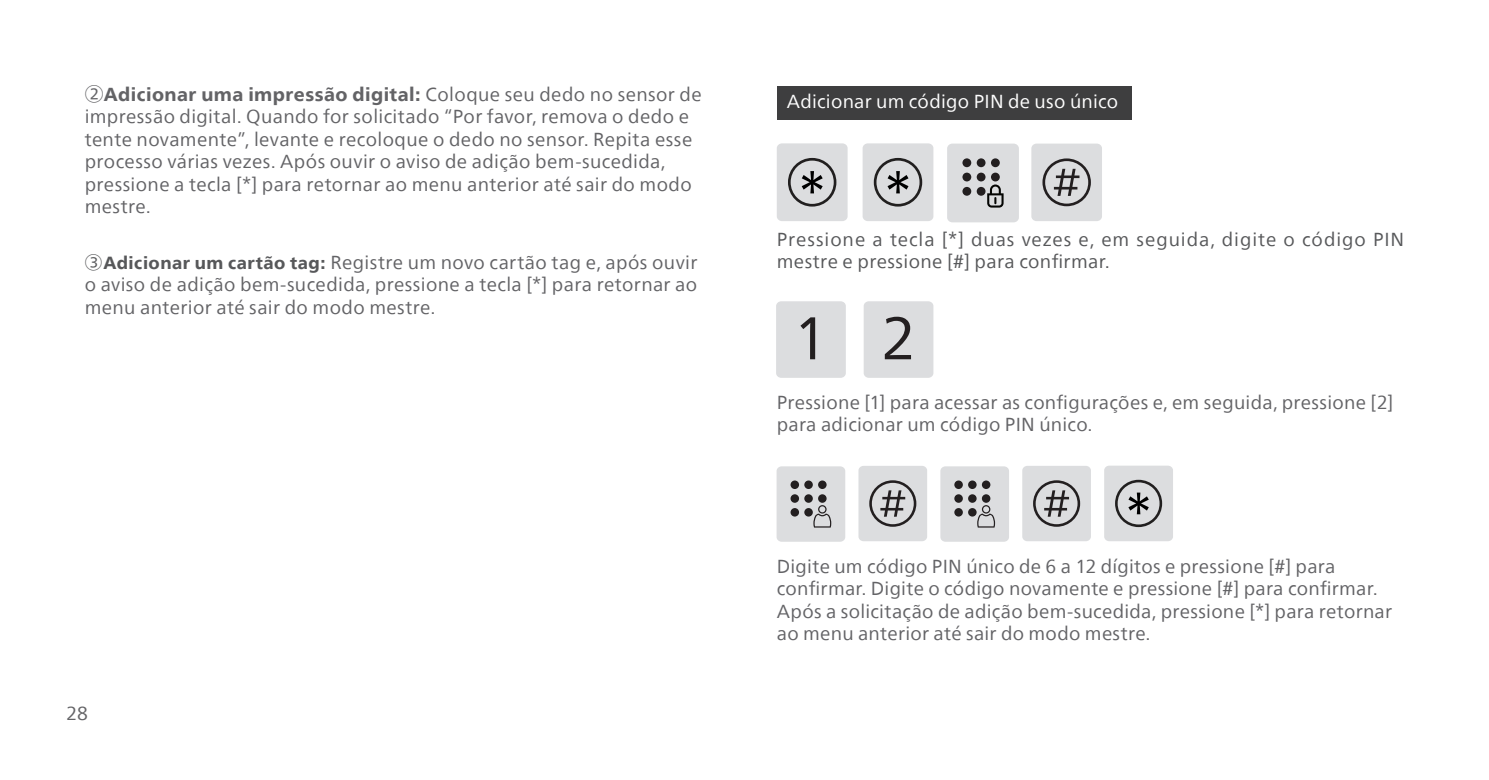
<style>
.page{position:relative;width:1489px;height:780px;background:#fff}
.page>*{position:absolute;margin:0;border:0;box-sizing:border-box;transform-origin:0 0}
._01_Body_Copy{font:18.75px/22.5px "Neue Frutiger World";letter-spacing:.015em;color:#636366}
._01_Body_Copy-2{font:18.75px/22.5px "Neue Frutiger World";letter-spacing:.045em;color:#57585a}
._01_Body_Copy-3{font:18.75px "Neue Frutiger World";letter-spacing:.015em;color:#fff}
.s1{font-family:"M Xiang He Hei SC Std"}
.s2{font-weight:800}
.s3{font-family:"M Xiang He Hei SC Std";font-size:17.5px;color:#57585a}
.s4{font-weight:800;font-size:17.5px;color:#57585a}
</style>
<div class="page">
<div style="left:863px;top:301px;width:70px;height:77px;background:#dcdddf;border-radius:5px"></div>
<svg style="left:884px;top:317px;width:27px;height:42px"></svg>
<div style="left:776px;top:301px;width:69px;height:77px;background:#dcdddf;border-radius:5px"></div>
<svg style="left:800px;top:317px;width:15px;height:42px"></svg>
<div style="left:776px;top:86px;width:355px;height:33px;background:#3e3e3f"></div>
<div style="left:776px;top:143px;width:71px;height:78px;background:#dcdddf;border-radius:5px"></div>
<svg style="left:788px;top:158px;width:48px;height:48px"></svg>
<div style="left:862px;top:143px;width:71px;height:78px;background:#dcdddf;border-radius:5px"></div>
<svg style="left:873px;top:158px;width:49px;height:48px"></svg>
<div style="left:947px;top:144px;width:71px;height:78px;background:#dcdddf;border-radius:5px"></div>
<div style="left:976px;top:187px;width:9px;height:9px;background:#231f20;border-radius:50%"></div>
<div style="left:962px;top:187px;width:9px;height:9px;background:#231f20;border-radius:50%"></div>
<div style="left:976px;top:158px;width:9px;height:9px;background:#231f20;border-radius:50%"></div>
<div style="left:962px;top:158px;width:9px;height:9px;background:#231f20;border-radius:50%"></div>
<div style="left:990px;top:158px;width:9px;height:9px;background:#231f20;border-radius:50%"></div>
<div style="left:976px;top:173px;width:9px;height:8px;background:#231f20;border-radius:50%"></div>
<div style="left:962px;top:173px;width:9px;height:8px;background:#231f20;border-radius:50%"></div>
<div style="left:990px;top:173px;width:9px;height:8px;background:#231f20;border-radius:50%"></div>
<svg style="left:987px;top:184px;width:16px;height:23px"></svg>
<div style="left:1031px;top:144px;width:70px;height:77px;background:#dcdddf;border-radius:5px"></div>
<svg style="left:1042px;top:158px;width:48px;height:48px"></svg>
<div style="left:1104px;top:465px;width:68px;height:76px;background:#dcdddf;border-radius:5px"></div>
<svg style="left:1115px;top:479px;width:47px;height:48px"></svg>
<div style="left:858px;top:466px;width:69px;height:75px;background:#dcdddf;border-radius:5px"></div>
<svg style="left:869px;top:480px;width:47px;height:46px"></svg>
<div style="left:1022px;top:466px;width:68px;height:75px;background:#dcdddf;border-radius:5px"></div>
<svg style="left:1033px;top:480px;width:47px;height:46px"></svg>
<div style="left:776px;top:466px;width:69px;height:75px;background:#dcdddf;border-radius:5px"></div>
<svg style="left:813px;top:505px;width:18px;height:22px"></svg>
<div style="left:804px;top:508px;width:8px;height:8px;background:#231f20;border-radius:50%"></div>
<div style="left:790px;top:508px;width:9px;height:8px;background:#231f20;border-radius:50%"></div>
<div style="left:804px;top:480px;width:8px;height:9px;background:#231f20;border-radius:50%"></div>
<div style="left:790px;top:480px;width:9px;height:9px;background:#231f20;border-radius:50%"></div>
<div style="left:818px;top:480px;width:8px;height:9px;background:#231f20;border-radius:50%"></div>
<div style="left:804px;top:494px;width:8px;height:8px;background:#231f20;border-radius:50%"></div>
<div style="left:790px;top:494px;width:9px;height:8px;background:#231f20;border-radius:50%"></div>
<div style="left:818px;top:494px;width:8px;height:8px;background:#231f20;border-radius:50%"></div>
<div style="left:940px;top:466px;width:69px;height:75px;background:#dcdddf;border-radius:5px"></div>
<svg style="left:977px;top:505px;width:18px;height:22px"></svg>
<div style="left:968px;top:508px;width:8px;height:8px;background:#231f20;border-radius:50%"></div>
<div style="left:954px;top:508px;width:8px;height:8px;background:#231f20;border-radius:50%"></div>
<div style="left:968px;top:480px;width:8px;height:9px;background:#231f20;border-radius:50%"></div>
<div style="left:954px;top:480px;width:8px;height:9px;background:#231f20;border-radius:50%"></div>
<svg style="left:981px;top:480px;width:9px;height:9px"></svg>
<div style="left:968px;top:494px;width:8px;height:8px;background:#231f20;border-radius:50%"></div>
<div style="left:954px;top:494px;width:8px;height:8px;background:#231f20;border-radius:50%"></div>
<div style="left:981px;top:494px;width:9px;height:8px;background:#231f20;border-radius:50%"></div>
<p class="_01_Body_Copy" style="left:85px;top:83px;width:618px"><span class="s1">②</span><span class="s2">Adicionar uma impressão digital:</span> Coloque seu dedo no sensor de impressão digital. Quando for solicitado “Por favor, remova o dedo e tente novamente”, levante e recoloque o dedo no sensor. Repita esse processo várias vezes. Após ouvir o aviso de adição bem-sucedida, pressione a tecla [*] para retornar ao menu anterior até sair do modo mestre.</p>
<p class="_01_Body_Copy" style="left:85px;top:251px;width:614px;text-align:justify"><span class="s3">③</span><span class="s4">Adicionar um cartão tag:</span> Registre um novo cartão tag e, após ouvir o aviso de adição bem-sucedida, pressione a tecla [*] para retornar ao menu anterior até sair do modo mestre.</p>
<p class="_01_Body_Copy" style="left:66px;top:702px;width:23px">28</p>
<p class="_01_Body_Copy-3" style="left:786px;top:86px;width:333px">Adicionar um código PIN de uso único</p>
<p class="_01_Body_Copy-2" style="left:776px;top:228px;width:629px">Pressione a tecla [*] duas vezes e, em seguida, digite o código PIN mestre e pressione [#] para confirmar.</p>
<p class="_01_Body_Copy" style="left:776px;top:391px;width:618px">Pressione [1] para acessar as configurações e, em seguida, pressione [2] para adicionar um código PIN único.</p>
<p class="_01_Body_Copy" style="left:776px;top:555px;width:617px">Digite um código PIN único de 6 a 12 dígitos e pressione [#] para confirmar. Digite o código novamente e pressione [#] para confirmar.<br>Após a solicitação de adição bem-sucedida, pressione [*] para retornar ao menu anterior até sair do modo mestre.</p>
</div>
